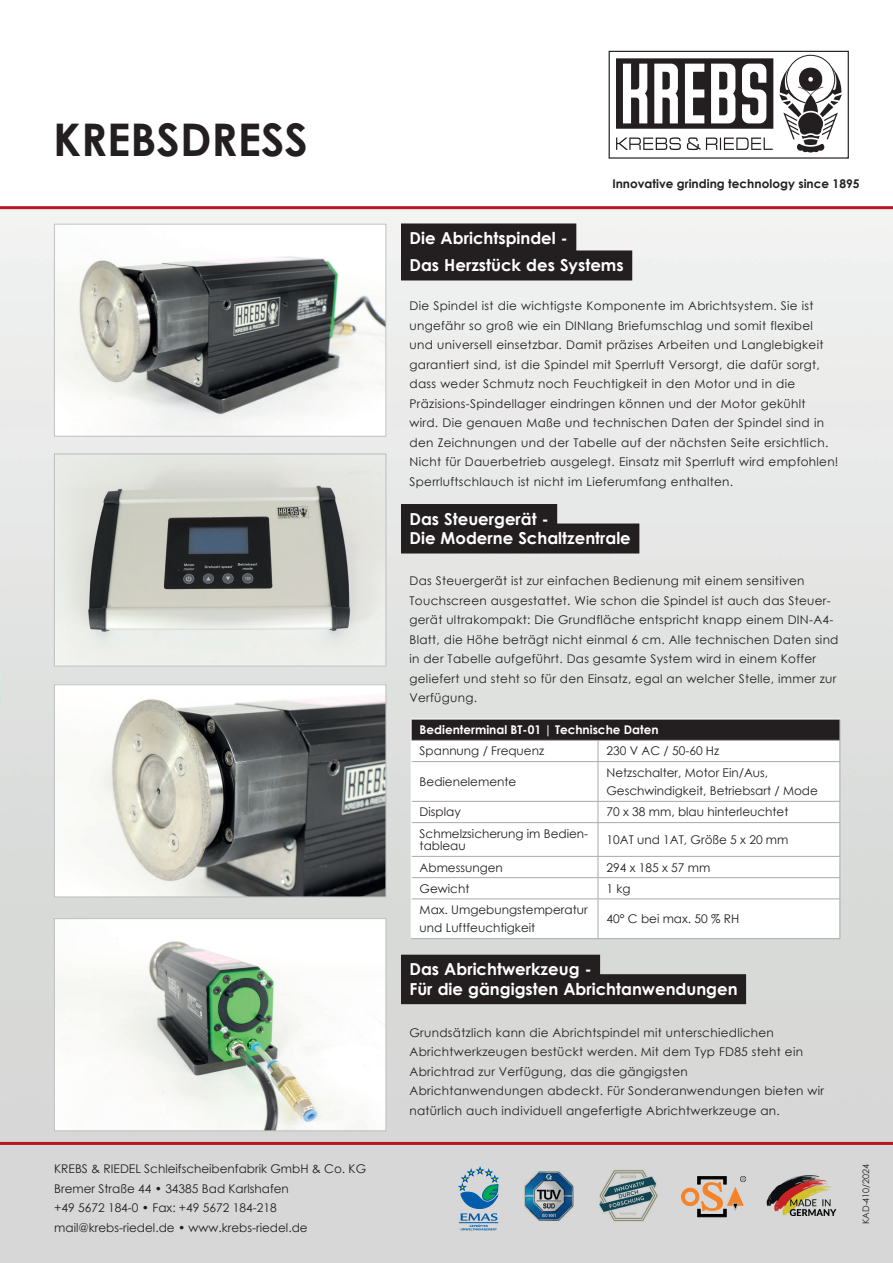
<style>
.page{position:relative;width:893px;height:1263px;background:#fff}
.page>*{position:absolute;margin:0;border:0;box-sizing:border-box;transform-origin:0 0}
.t1{font:700 45px "Century Gothic";color:#231f20}
.t2{font:700 16.5px/19.5px "Century Gothic";color:#fff}
.t3{font:12px/19.5px "Century Gothic";letter-spacing:.025em;color:#231f20}
.t4{font:12px/19.5px "Century Gothic";color:#231f20}
.t5{font:700 12px "Century Gothic";color:#231f20}
.t6{font:700 12px "Century Gothic";color:#fff}
.t7{font:9px "Century Gothic";color:#231f20}
</style>
<div class="page">
<img style="left:0;top:209px;width:893px;height:1054px">
<img style="left:56px;top:456px;width:328px;height:208px">
<div style="left:54px;top:454px;width:332px;height:212px;border:1px solid #bcbdc0"></div>
<img style="left:56px;top:686px;width:328px;height:209px">
<div style="left:54px;top:684px;width:332px;height:213px;border:1px solid #bcbdc0"></div>
<img style="left:56px;top:920px;width:328px;height:209px">
<div style="left:54px;top:918px;width:332px;height:213px;border:1px solid #bcbdc0"></div>
<hr style="left:0;top:206px;width:893px;height:3px;background:#b41725">
<img style="left:573px;top:1156px;width:111px;height:78px">
<svg style="left:681px;top:1176px;width:65px;height:41px;background:#c6ac96"></svg>
<img style="left:518px;top:1166px;width:57px;height:56px">
<svg style="left:458px;top:1167px;width:41px;height:63px;background:#8aafc0"></svg>
<img style="left:764px;top:1169px;width:75px;height:46px">
<svg style="left:56px;top:226px;width:328px;height:209px"></svg>
<div style="left:54px;top:224px;width:332px;height:213px;border:1px solid #bcbdc0"></div>
<div style="left:609px;top:51px;width:240px;height:107px;border:1px solid #231f20"></div>
<svg style="left:779px;top:55px;width:63px;height:98px"></svg>
<svg style="left:616px;top:137px;width:157px;height:13px"></svg>
<svg style="left:616px;top:58px;width:157px;height:71px"></svg>
<hr style="left:0;top:1142px;width:893px;height:3px;background:#b41725">
<div style="left:401px;top:223px;width:175px;height:30px;background:#231f20"></div>
<div style="left:401px;top:250px;width:231px;height:30px;background:#231f20"></div>
<div style="left:401px;top:504px;width:156px;height:30px;background:#231f20"></div>
<div style="left:401px;top:523px;width:238px;height:30px;background:#231f20"></div>
<div style="left:401px;top:955px;width:199px;height:30px;background:#231f20"></div>
<div style="left:401px;top:974px;width:345px;height:30px;background:#231f20"></div>
<div style="left:411px;top:719px;width:429px;height:21px;background:#231f20"></div>
<svg style="left:412px;top:741px;width:427px;height:197px"></svg>
<hr style="left:411px;top:740px;width:187px;height:1px;background:#a8a9ad">
<hr style="left:598px;top:740px;width:242px;height:1px;background:#a8a9ad">
<svg style="left:598px;top:741px;width:1px;height:20px"></svg>
<svg style="left:839px;top:720px;width:1px;height:41px"></svg>
<hr style="left:411px;top:761px;width:187px;height:1px;background:#a8a9ad">
<hr style="left:598px;top:761px;width:242px;height:1px;background:#a8a9ad">
<hr style="left:598px;top:762px;width:1px;height:39px;background:#a8a9ad">
<hr style="left:839px;top:762px;width:1px;height:39px;background:#a8a9ad">
<hr style="left:411px;top:801px;width:187px;height:1px;background:#a8a9ad">
<hr style="left:598px;top:801px;width:242px;height:1px;background:#a8a9ad">
<svg style="left:598px;top:802px;width:1px;height:20px"></svg>
<svg style="left:839px;top:802px;width:1px;height:20px"></svg>
<hr style="left:411px;top:822px;width:187px;height:1px;background:#a8a9ad">
<hr style="left:598px;top:822px;width:242px;height:1px;background:#a8a9ad">
<hr style="left:598px;top:823px;width:1px;height:33px;background:#a8a9ad">
<hr style="left:839px;top:823px;width:1px;height:33px;background:#a8a9ad">
<hr style="left:411px;top:856px;width:187px;height:1px;background:#a8a9ad">
<hr style="left:598px;top:856px;width:242px;height:1px;background:#a8a9ad">
<hr style="left:411px;top:877px;width:187px;height:1px;background:#a8a9ad">
<hr style="left:598px;top:877px;width:242px;height:1px;background:#a8a9ad">
<svg style="left:598px;top:857px;width:1px;height:41px"></svg>
<svg style="left:839px;top:857px;width:1px;height:41px"></svg>
<hr style="left:411px;top:898px;width:187px;height:1px;background:#a8a9ad">
<hr style="left:598px;top:898px;width:242px;height:1px;background:#a8a9ad">
<hr style="left:598px;top:899px;width:1px;height:39px;background:#a8a9ad">
<hr style="left:839px;top:899px;width:1px;height:39px;background:#a8a9ad">
<hr style="left:598px;top:938px;width:242px;height:1px;background:#a8a9ad">
<hr style="left:411px;top:938px;width:187px;height:1px;background:#a8a9ad">
<hr style="left:411px;top:719px;width:187px;height:1px;background:#fff">
<hr style="left:598px;top:719px;width:242px;height:1px;background:#fff">
<svg style="left:411px;top:719px;width:1px;height:43px"></svg>
<hr style="left:411px;top:762px;width:1px;height:39px;background:#fff">
<svg style="left:411px;top:801px;width:1px;height:22px"></svg>
<hr style="left:411px;top:823px;width:1px;height:33px;background:#fff">
<svg style="left:411px;top:856px;width:1px;height:43px"></svg>
<hr style="left:411px;top:899px;width:1px;height:39px;background:#fff">
<h1 class="t1" style="left:53px;top:105px;width:256px">KREBSDRESS</h1>
<p class="t4" style="left:54px;top:1159px;width:313px">KREBS &amp; RIEDEL Schleifscheibenfabrik GmbH &amp; Co. KG Bremer Straße 44 • 34385 Bad Karlshafen<br>+49 5672 184-0 • Fax: +49 5672 184-218 mail@krebs-riedel.de • www.krebs-riedel.de</p>
<p class="t5" style="left:612px;top:174px;width:249px">Innovative grinding technology since 1895</p>
<h2 class="t2" style="left:409px;top:224px;width:216px;line-height:27px">Die Abrichtspindel -<br>Das Herzstück des Systems</h2>
<p class="t3" style="left:409px;top:296px;width:430px">Die Spindel ist die wichtigste Komponente im Abrichtsystem. Sie ist ungefähr so groß wie ein DINlang Briefumschlag und somit flexibel und universell einsetzbar. Damit präzises Arbeiten und Langlebigkeit garantiert sind, ist die Spindel mit Sperrluft Versorgt, die dafür sorgt, dass weder Schmutz noch Feuchtigkeit in den Motor und in die Präzisions-Spindellager eindringen können und der Motor gekühlt<br>wird. Die genauen Maße und technischen Daten der Spindel sind in den Zeichnungen und der Tabelle auf der nächsten Seite ersichtlich.<br>Nicht für Dauerbetrieb ausgelegt. Einsatz mit Sperrluft wird empfohlen!<br>Sperrluftschlauch ist nicht im Lieferumfang enthalten.</p>
<h2 class="t2" style="left:409px;top:508px;width:223px">Das Steuergerät -<br>Die Moderne Schaltzentrale</h2>
<p class="t3" style="left:409px;top:571px;width:430px">Das Steuergerät ist zur einfachen Bedienung mit einem sensitiven Touchscreen ausgestattet. Wie schon die Spindel ist auch das Steuer&shy;gerät ultrakompakt: Die Grundfläche entspricht knapp einem DIN-A4- Blatt, die Höhe beträgt nicht einmal 6 cm. Alle technischen Daten sind in der Tabelle aufgeführt. Das gesamte System wird in einem Koffer geliefert und steht so für den Einsatz, egal an welcher Stelle, immer zur Verfügung.</p>
<p class="t6" style="left:420px;top:721px;width:241px">Bedienterminal BT-01 | Technische Daten</p>
<p class="t4" style="left:420px;top:741px;width:126px">Spannung / Frequenz</p>
<p class="t4" style="left:606px;top:741px;width:114px">230 V AC / 50-60 Hz</p>
<p class="t4" style="left:420px;top:772px;width:98px">Bedienelemente</p>
<p class="t4" style="left:606px;top:763px;width:213px;line-height:18px">Netzschalter, Motor Ein/Aus,<br>Geschwindigkeit, Betriebsart / Mode</p>
<p class="t4" style="left:420px;top:802px;width:43px">Display</p>
<p class="t4" style="left:606px;top:802px;width:183px">70 x 38 mm, blau hinterleuchtet</p>
<p class="t4" style="left:420px;top:827px;width:170px;line-height:12px">Schmelzsicherung im Bedien&shy;tableau</p>
<p class="t4" style="left:606px;top:830px;width:183px">10AT und 1AT, Größe 5 x 20 mm</p>
<p class="t4" style="left:420px;top:857px;width:85px">Abmessungen</p>
<p class="t4" style="left:606px;top:857px;width:105px">294 x 185 x 57 mm</p>
<p class="t4" style="left:420px;top:878px;width:51px">Gewicht</p>
<p class="t3" style="left:606px;top:878px;width:26px">1 kg</p>
<p class="t4" style="left:420px;top:901px;width:170px;line-height:18px">Max. Umgebungstemperatur und Luftfeuchtigkeit</p>
<p class="t4" style="left:606px;top:909px;width:134px">40° C bei max. 50 % RH</p>
<h2 class="t2" style="left:409px;top:959px;width:330px">Das Abrichtwerkzeug -<br>Für die gängigsten Abrichtanwendungen</h2>
<p class="t3" style="left:409px;top:1022px;width:416px">Grundsätzlich kann die Abrichtspindel mit unterschiedlichen Abrichtwerkzeugen bestückt werden. Mit dem Typ FD85 steht ein Abrichtrad zur Verfügung, das die gängigsten Abrichtanwendungen abdeckt. Für Sonderanwendungen bieten wir natürlich auch individuell angefertigte Abrichtwerkzeuge an.</p>
<p class="t7" style="left:860px;top:1224px;width:62px;rotate:-90deg">KAD-410/2024</p>
</div>
